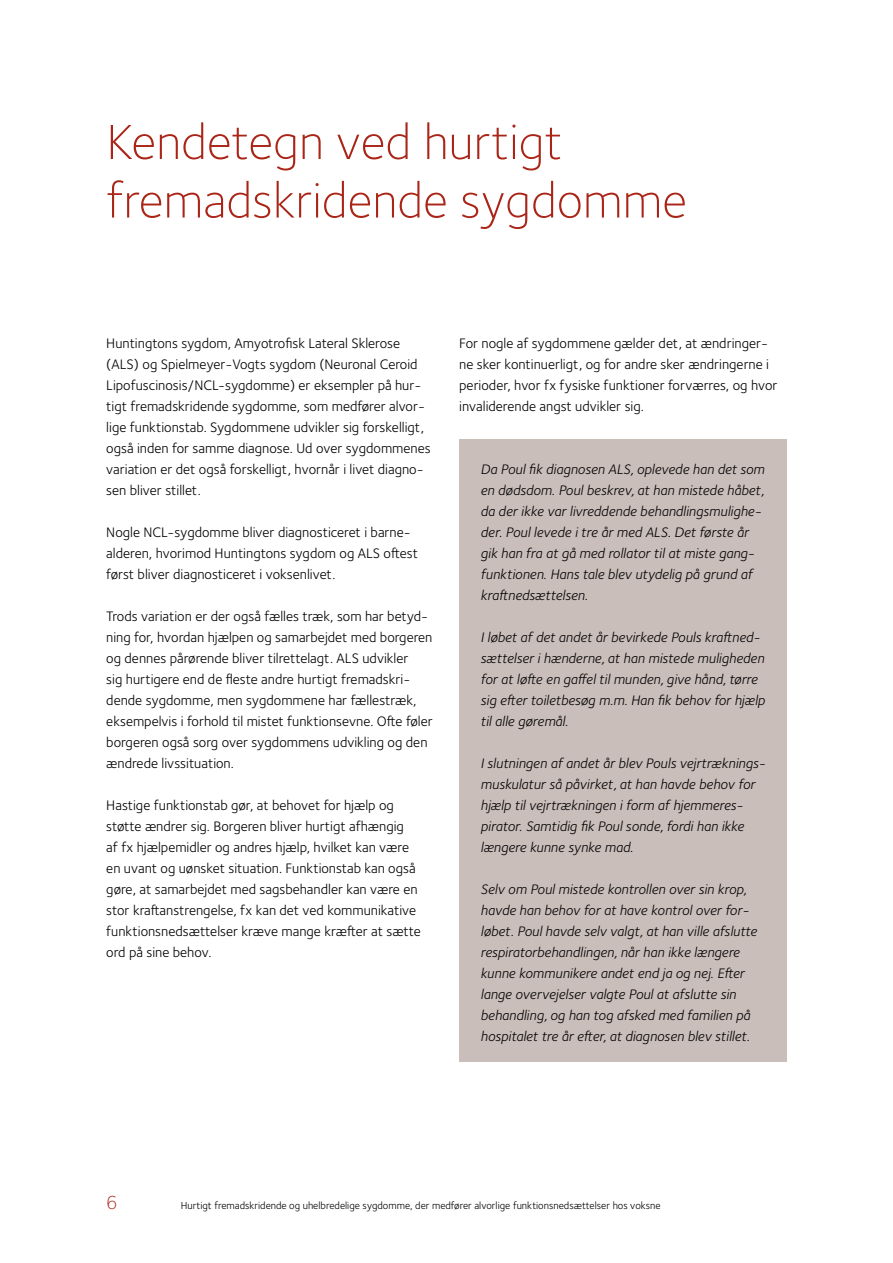
<style>
.page{position:relative;width:893px;height:1263px;background:#fff}
.page>*{position:absolute;margin:0;border:0;box-sizing:border-box;transform-origin:0 0}
.t1{font:300 51px/58.5px "Foundry Sterling";color:#aa2517}
.t2{font:300 19.5px "Foundry Sterling";color:#aa2517}
.brød{font:14.25px/21px "Foundry Sterling";color:#000}
.Boks{font:italic 14.25px/21px "Foundry Sterling";color:#000}
.t3{font:10.5px "Foundry Sterling Book 3";color:#000}
</style>
<div class="page">
<div style="left:459px;top:439px;width:328px;height:181px;background:#cabeba"></div>
<div style="left:459px;top:607px;width:328px;height:139px;background:#cabeba"></div>
<div style="left:459px;top:733px;width:328px;height:139px;background:#cabeba"></div>
<div style="left:459px;top:859px;width:328px;height:202px;background:#cabeba"></div>
<h1 class="t1" style="left:106px;top:113px;width:582px">Kendetegn ved hurtigt fremadskridende sygdomme</h1>
<p class="brød" style="left:106px;top:333px;width:326px">Huntingtons sygdom, Amyotrofisk Lateral Sklerose (ALS) og Spielmeyer-Vogts sygdom (Neuronal Ceroid Lipofuscinosis/NCL-sygdomme) er eksempler på hur&shy;tigt fremadskridende sygdomme, som medfører alvor&shy;lige funktionstab. Sygdommene udvikler sig forskelligt, også inden for samme diagnose. Ud over sygdommenes variation er det også forskelligt, hvornår i livet diagno&shy;sen bliver stillet.</p>
<p class="brød" style="left:106px;top:522px;width:313px">Nogle NCL-sygdomme bliver diagnosticeret i barne&shy;alderen, hvorimod Huntingtons sygdom og ALS oftest først bliver diagnosticeret i voksenlivet.</p>
<p class="brød" style="left:106px;top:606px;width:328px">Trods variation er der også fælles træk, som har betyd&shy;ning for, hvordan hjælpen og samarbejdet med borgeren og dennes pårørende bliver tilrettelagt. ALS udvikler<br>sig hurtigere end de fleste andre hurtigt fremadskri&shy;dende sygdomme, men sygdommene har fællestræk, eksempelvis i forhold til mistet funktionsevne. Ofte føler borgeren også sorg over sygdommens udvikling og den ændrede livssituation.</p>
<p class="brød" style="left:106px;top:795px;width:316px">Hastige funktionstab gør, at behovet for hjælp og støtte ændrer sig. Borgeren bliver hurtigt afhængig<br>af fx hjælpemidler og andres hjælp, hvilket kan være en uvant og uønsket situation. Funktionstab kan også gøre, at samarbejdet med sagsbehandler kan være en stor kraftanstrengelse, fx kan det ved kommunikative funktionsnedsættelser kræve mange kræfter at sætte ord på sine behov.</p>
<p class="brød" style="left:459px;top:333px;width:320px">For nogle af sygdommene gælder det, at ændringer&shy;ne sker kontinuerligt, og for andre sker ændringerne i perioder, hvor fx fysiske funktioner forværres, og hvor invaliderende angst udvikler sig.</p>
<p class="Boks" style="left:480px;top:459px;width:286px">Da Poul fik diagnosen ALS, oplevede han det som en dødsdom. Poul beskrev, at han mistede håbet, da der ikke var livreddende behandlingsmulighe&shy;der. Poul levede i tre år med ALS. Det første år gik han fra at gå med rollator til at miste gang&shy;funktionen. Hans tale blev utydelig på grund af kraftnedsættelsen.</p>
<p class="Boks" style="left:480px;top:627px;width:286px">I løbet af det andet år bevirkede Pouls kraftned&shy;sættelser i hænderne, at han mistede muligheden for at løfte en gaffel til munden, give hånd, tørre sig efter toiletbesøg m.m. Han fik behov for hjælp til alle gøremål.</p>
<p class="Boks" style="left:480px;top:753px;width:286px">I slutningen af andet år blev Pouls vejrtræknings&shy;muskulatur så påvirket, at han havde behov for hjælp til vejrtrækningen i form af hjemmeres&shy;pirator. Samtidig fik Poul sonde, fordi han ikke længere kunne synke mad.</p>
<p class="Boks" style="left:480px;top:879px;width:278px">Selv om Poul mistede kontrollen over sin krop, havde han behov for at have kontrol over for&shy;løbet. Poul havde selv valgt, at han ville afslutte respiratorbehandlingen, når han ikke længere kunne kommunikere andet end ja og nej. Efter lange overvejelser valgte Poul at afslutte sin behandling, og han tog afsked med familien på hospitalet tre år efter, at diagnosen blev stillet.</p>
<h2 class="t2" style="left:106px;top:1191px;width:13px">6</h2>
<p class="t3" style="left:181px;top:1199px;width:481px">Hurtigt fremadskridende og uhelbredelige sygdomme, der medfører alvorlige funktionsnedsættelser hos voksne</p>
</div>
